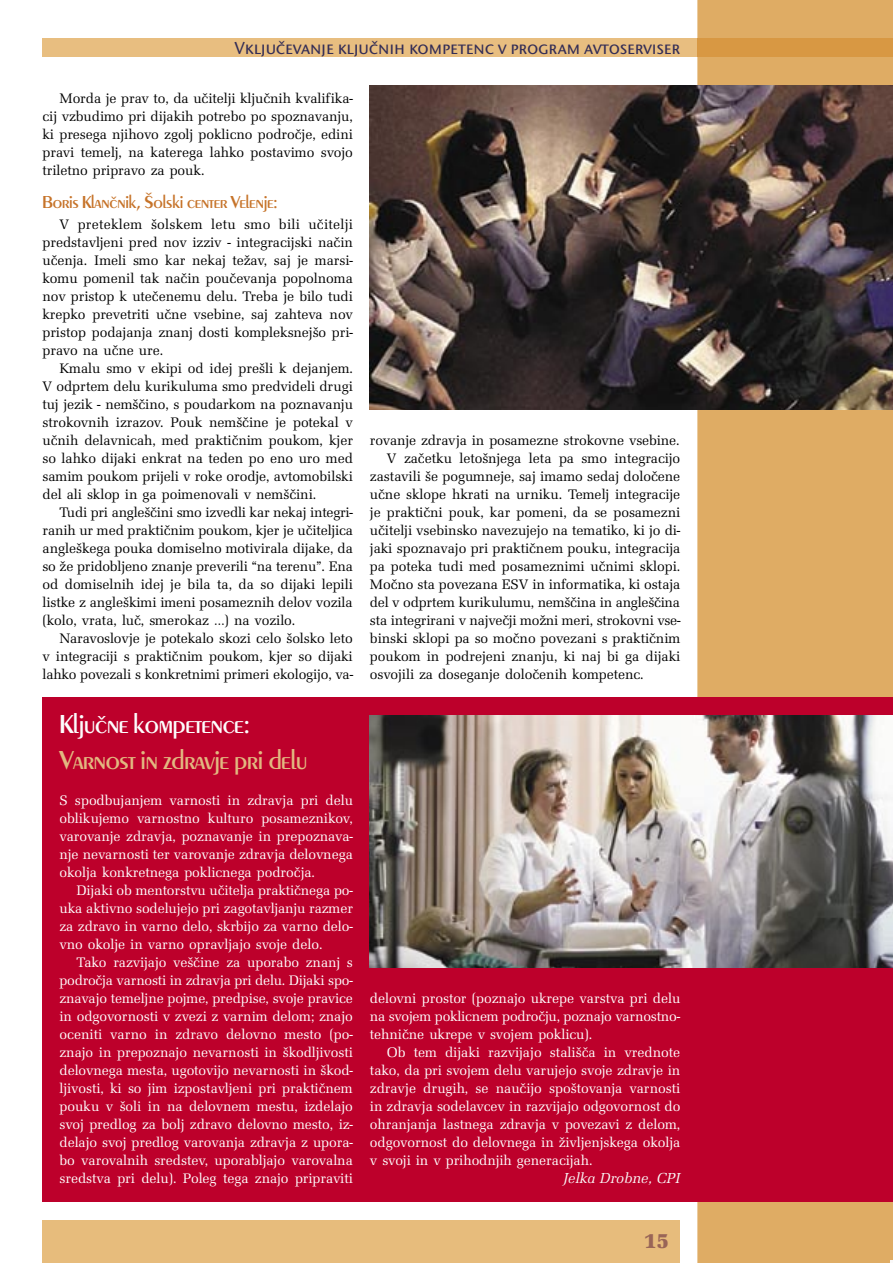
<style>
.page{position:relative;width:893px;height:1263px;background:#fff}
.page>*{position:absolute;margin:0;border:0;box-sizing:border-box;transform-origin:0 0}
.t1{font:500 27px "Peignot DEE";letter-spacing:-.005em;color:#e2b880}
.t2{font:500 27px "Peignot DEE";letter-spacing:-.005em;color:#fdfdfd}
.t3{font:22.5px "URW Latino TEE Blac";color:#996557}
.t4{font:500 18px "Stone San SC Itc TEE";letter-spacing:-.005em;color:#332d56}
.t5{font:500 18px "Peignot DEE";letter-spacing:-.005em;color:#c67329}
.t6{font:italic 15px "URW Latino TEE";letter-spacing:-.005em;color:#faf9f8}
.t7{font:14.25px/18px "URW Latino TEE";letter-spacing:-.005em;color:#000;text-align:justify}
.t8{font:14.25px/18px "URW Latino TEE";letter-spacing:-.005em;color:#fff;text-align:justify}
</style>
<div class="page">
<div style="left:697px;top:0;width:196px;height:1263px;background:#dfac64"></div>
<div style="left:43px;top:39px;width:654px;height:18px;background:#e8be80"></div>
<div style="left:697px;top:39px;width:196px;height:18px;background:#d89843"></div>
<div style="left:43px;top:1220px;width:637px;height:43px;background:#e7bc7c"></div>
<div style="left:43px;top:697px;width:850px;height:504px;background:#bd002b"></div>
<img style="left:370px;top:85px;width:523px;height:324px">
<img style="left:370px;top:715px;width:523px;height:252px">
<p class="t4" style="left:235px;top:38px;width:447px">Vključevanje ključnih kompetenc v program avtoserviser</p>
<p class="t7" style="left:43px;top:89px;width:312px;text-indent:17px">Morda je prav to, da učitelji ključnih kvalifika&shy;cij vzbudimo pri dijakih potrebo po spoznavanju, ki presega njihovo zgolj poklicno področje, edini pravi temelj, na katerega lahko postavimo svojo triletno pripravo za pouk.</p>
<p class="t5" style="left:43px;top:192px;width:237px">Boris Klančnik, Šolski center Velenje:</p>
<p class="t7" style="left:43px;top:215px;width:312px;text-indent:17px">V preteklem šolskem letu smo bili učitelji predstavljeni pred nov izziv - integracijski način učenja. Imeli smo kar nekaj težav, saj je marsi&shy;komu pomenil tak način poučevanja popolnoma nov pristop k utečenemu delu. Treba je bilo tudi krepko prevetriti učne vsebine, saj zahteva nov pristop podajanja znanj dosti kompleksnejšo pri&shy;pravo na učne ure.</p>
<p class="t7" style="left:43px;top:359px;width:312px;text-indent:17px">Kmalu smo v ekipi od idej prešli k dejanjem.<br>V odprtem delu kurikuluma smo predvideli drugi tuj jezik - nemščino, s poudarkom na poznavanju strokovnih izrazov. Pouk nemščine je potekal v učnih delavnicah, med praktičnim poukom, kjer so lahko dijaki enkrat na teden po eno uro med samim poukom prijeli v roke orodje, avtomobilski del ali sklop in ga poimenovali v nemščini.</p>
<p class="t7" style="left:43px;top:503px;width:312px;text-indent:17px">Tudi pri angleščini smo izvedli kar nekaj integri&shy;ranih ur med praktičnim poukom, kjer je učiteljica angleškega pouka domiselno motivirala dijake, da so že pridobljeno znanje preverili “na terenu”. Ena od domiselnih idej je bila ta, da so dijaki lepili listke z angleškimi imeni posameznih delov vozila (kolo, vrata, luč, smerokaz …) na vozilo.</p>
<p class="t7" style="left:43px;top:629px;width:312px;text-indent:17px">Naravoslovje je potekalo skozi celo šolsko leto v integraciji s praktičnim poukom, kjer so dijaki lahko povezali s konkretnimi primeri ekologijo, va-</p>
<h1 class="t2" style="left:60px;top:708px;width:192px">Ključne kompetence:</h1>
<h1 class="t1" style="left:60px;top:744px;width:249px">Varnost in zdravje pri delu</h1>
<p class="t8" style="left:60px;top:791px;width:295px">S spodbujanjem varnosti in zdravja pri delu oblikujemo varnostno kulturo posameznikov, varovanje zdravja, poznavanje in prepoznava&shy;nje nevarnosti ter varovanje zdravja delovnega okolja konkretnega poklicnega področja.</p>
<p class="t8" style="left:60px;top:881px;width:295px;text-indent:17px">Dijaki ob mentorstvu učitelja praktičnega po&shy;uka aktivno sodelujejo pri zagotavljanju razmer za zdravo in varno delo, skrbijo za varno delo&shy;vno okolje in varno opravljajo svoje delo.</p>
<p class="t8" style="left:60px;top:953px;width:295px;text-indent:17px">Tako razvijajo veščine za uporabo znanj s področja varnosti in zdravja pri delu. Dijaki spo&shy;znavajo temeljne pojme, predpise, svoje pravice in odgovornosti v zvezi z varnim delom; znajo oceniti varno in zdravo delovno mesto (po&shy;znajo in prepoznajo nevarnosti in škodljivosti delovnega mesta, ugotovijo nevarnosti in škod&shy;ljivosti, ki so jim izpostavljeni pri praktičnem pouku v šoli in na delovnem mestu, izdelajo svoj predlog za bolj zdravo delovno mesto, iz&shy;delajo svoj predlog varovanja zdravja z upora&shy;bo varovalnih sredstev, uporabljajo varovalna sredstva pri delu). Poleg tega znajo pripraviti</p>
<p class="t7" style="left:370px;top:431px;width:311px">rovanje zdravja in posamezne strokovne vsebine.</p>
<p class="t7" style="left:387px;top:449px;width:295px">V začetku letošnjega leta pa smo integracijo</p>
<p class="t7" style="left:370px;top:467px;width:312px">zastavili še pogumneje, saj imamo sedaj določene</p>
<p class="t7" style="left:370px;top:485px;width:312px">učne sklope hkrati na urniku. Temelj integracije</p>
<p class="t7" style="left:370px;top:503px;width:312px">je praktični pouk, kar pomeni, da se posamezni</p>
<p class="t7" style="left:370px;top:521px;width:312px">učitelji vsebinsko navezujejo na tematiko, ki jo di-</p>
<p class="t7" style="left:370px;top:539px;width:312px">jaki spoznavajo pri praktičnem pouku, integracija</p>
<p class="t7" style="left:370px;top:557px;width:312px">pa poteka tudi med posameznimi učnimi sklopi.</p>
<p class="t7" style="left:370px;top:575px;width:312px">Močno sta povezana ESV in informatika, ki ostaja</p>
<p class="t7" style="left:370px;top:593px;width:312px">del v odprtem kurikulumu, nemščina in angleščina</p>
<p class="t7" style="left:370px;top:611px;width:312px">sta integrirani v največji možni meri, strokovni vse-</p>
<p class="t7" style="left:370px;top:629px;width:312px">binski sklopi pa so močno povezani s praktičnim</p>
<p class="t7" style="left:370px;top:647px;width:312px">poukom in podrejeni znanju, ki naj bi ga dijaki</p>
<p class="t7" style="left:370px;top:665px;width:275px">osvojili za doseganje določenih kompetenc.</p>
<p class="t8" style="left:370px;top:989px;width:312px">delovni prostor (poznajo ukrepe varstva pri delu na svojem poklicnem področju, poznajo varnostno&shy;tehnične ukrepe v svojem poklicu).</p>
<p class="t8" style="left:370px;top:1043px;width:312px;text-indent:17px">Ob tem dijaki razvijajo stališča in vrednote tako, da pri svojem delu varujejo svoje zdravje in zdravje drugih, se naučijo spoštovanja varnosti in zdravja sodelavcev in razvijajo odgovornost do ohranjanja lastnega zdravja v povezavi z delom, odgovornost do delovnega in življenjskega okolja v svoji in v prihodnjih generacijah.</p>
<p class="t6" style="left:563px;top:1169px;width:119px">Jelka Drobne, CPI</p>
<h2 class="t3" style="left:644px;top:1227px;width:26px">15</h2>
</div>
